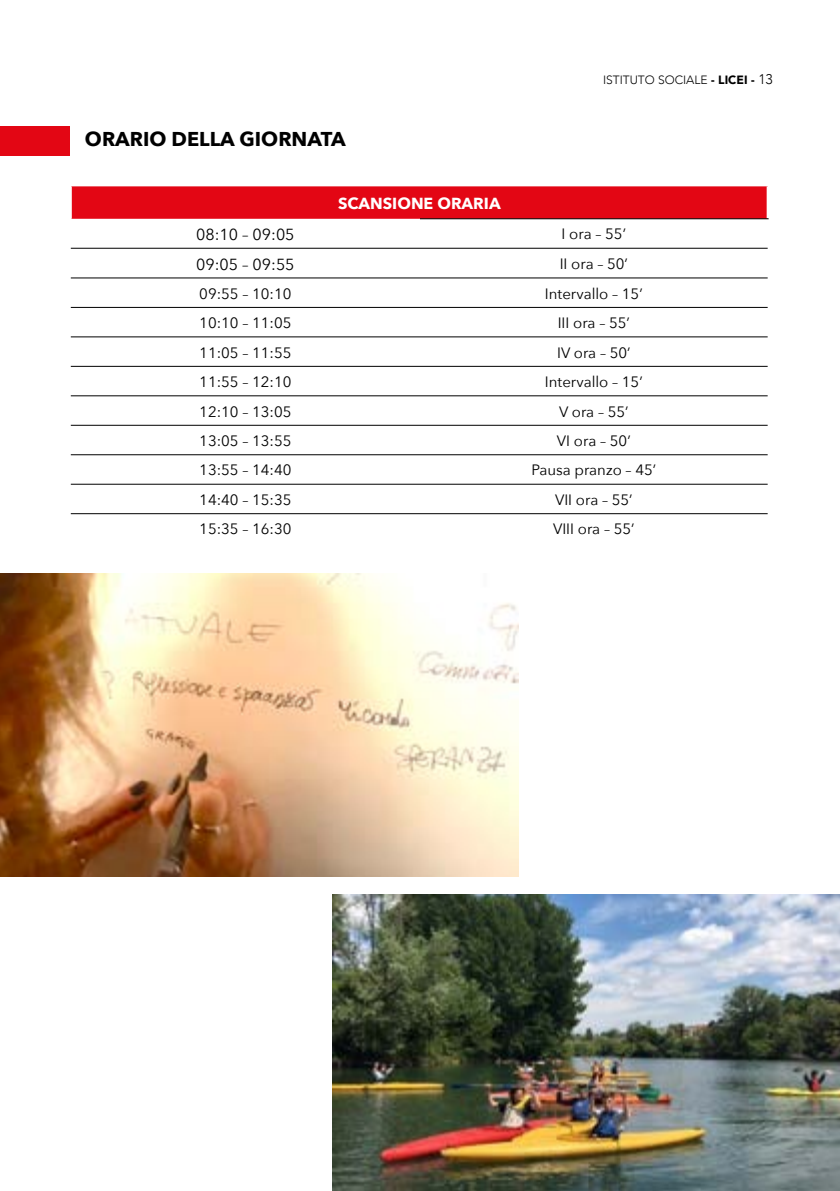
<style>
.page{position:relative;width:840px;height:1191px;background:#fff}
.page>*{position:absolute;margin:0;border:0;box-sizing:border-box;transform-origin:0 0}
.t1{font:700 20px "Avenir Next";color:#000}
.t2{font:16px "Avenir Next";color:#000}
.t3{font:700 16px "Avenir Next";color:#fff}
.t4{font:15px "Avenir Next";color:#000}
.t5{font:300 12px "Avenir";color:#000}
.s1{font-weight:900}
.s2{font-size:14px}
</style>
<div class="page">
<div style="left:71px;top:185px;width:696px;height:34px;background:#e30614"></div>
<svg style="left:71px;top:219px;width:696px;height:296px"></svg>
<hr style="left:70px;top:184px;width:350px;height:2px;background:#fff">
<hr style="left:70px;top:186px;width:2px;height:33px;background:#fff">
<hr style="left:420px;top:184px;width:348px;height:2px;background:#fff">
<hr style="left:766px;top:186px;width:2px;height:32px;background:#fff">
<hr style="left:420px;top:218px;width:348px;height:1px;background:#000">
<hr style="left:71px;top:248px;width:349px;height:1px;background:#000">
<hr style="left:420px;top:248px;width:347px;height:1px;background:#000">
<hr style="left:71px;top:277px;width:349px;height:1px;background:#000">
<hr style="left:420px;top:277px;width:347px;height:1px;background:#000">
<hr style="left:71px;top:307px;width:349px;height:1px;background:#000">
<hr style="left:420px;top:307px;width:347px;height:1px;background:#000">
<hr style="left:71px;top:336px;width:349px;height:1px;background:#000">
<hr style="left:420px;top:336px;width:347px;height:1px;background:#000">
<hr style="left:71px;top:366px;width:349px;height:1px;background:#000">
<hr style="left:420px;top:366px;width:347px;height:1px;background:#000">
<hr style="left:71px;top:395px;width:349px;height:1px;background:#000">
<hr style="left:420px;top:395px;width:347px;height:1px;background:#000">
<hr style="left:71px;top:425px;width:349px;height:1px;background:#000">
<hr style="left:420px;top:425px;width:347px;height:1px;background:#000">
<hr style="left:71px;top:454px;width:349px;height:1px;background:#000">
<hr style="left:420px;top:454px;width:347px;height:1px;background:#000">
<hr style="left:71px;top:484px;width:349px;height:1px;background:#000">
<hr style="left:420px;top:484px;width:347px;height:1px;background:#000">
<hr style="left:71px;top:513px;width:349px;height:1px;background:#000">
<hr style="left:420px;top:513px;width:347px;height:1px;background:#000">
<div style="left:0;top:126px;width:70px;height:30px;background:#e30614"></div>
<img style="left:0;top:574px;width:518px;height:302px">
<img style="left:332px;top:895px;width:507px;height:296px">
<h1 class="t1" style="left:85px;top:122px;width:262px">ORARIO DELLA GIORNATA</h1>
<p class="t3" style="left:338px;top:190px;width:164px">SCANSIONE ORARIA</p>
<p class="t5" style="left:602px;top:73px;width:171px">ISTITUTO SOCIALE <span class="s1">- LICEI -</span> <span class="s2">13</span></p>
<p class="t2" style="left:196px;top:221px;width:100px">08:10 – 09:05</p>
<p class="t4" style="left:561px;top:221px;width:66px">I ora – 55’</p>
<p class="t2" style="left:196px;top:251px;width:100px">09:05 – 09:55</p>
<p class="t4" style="left:559px;top:251px;width:70px">II ora – 50’</p>
<p class="t4" style="left:199px;top:281px;width:94px">09:55 – 10:10</p>
<p class="t4" style="left:544px;top:281px;width:99px">Intervallo – 15’</p>
<p class="t4" style="left:199px;top:310px;width:94px">10:10 – 11:05</p>
<p class="t4" style="left:557px;top:310px;width:74px">III ora – 55’</p>
<p class="t4" style="left:199px;top:340px;width:94px">11:05 – 11:55</p>
<p class="t4" style="left:556px;top:340px;width:75px">IV ora – 50’</p>
<p class="t4" style="left:199px;top:369px;width:94px">11:55 – 12:10</p>
<p class="t4" style="left:544px;top:369px;width:99px">Intervallo – 15’</p>
<p class="t4" style="left:199px;top:398px;width:94px">12:10 – 13:05</p>
<p class="t4" style="left:558px;top:398px;width:71px">V ora – 55’</p>
<p class="t4" style="left:199px;top:428px;width:94px">13:05 – 13:55</p>
<p class="t4" style="left:556px;top:428px;width:75px">VI ora – 50’</p>
<p class="t4" style="left:199px;top:457px;width:94px">13:55 – 14:40</p>
<p class="t4" style="left:531px;top:457px;width:126px">Pausa pranzo – 45’</p>
<p class="t4" style="left:199px;top:487px;width:94px">14:40 – 15:35</p>
<p class="t4" style="left:554px;top:487px;width:79px">VII ora – 55’</p>
<p class="t4" style="left:199px;top:516px;width:94px">15:35 – 16:30</p>
<p class="t4" style="left:552px;top:516px;width:83px">VIII ora – 55’</p>
</div>
